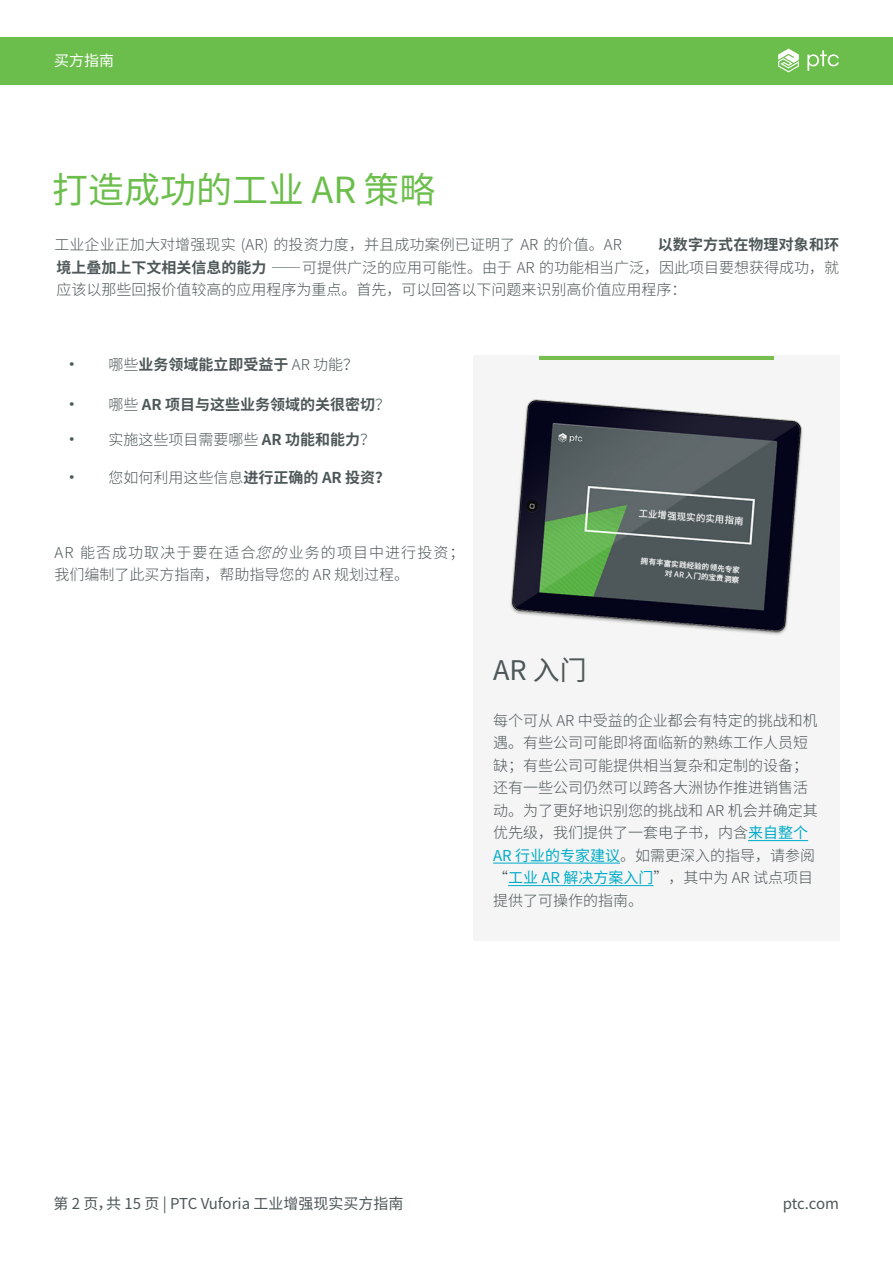
<style>
.page{position:relative;width:893px;height:1263px;background:#fff}
.page>*{position:absolute;margin:0;border:0;box-sizing:border-box;transform-origin:0 0}
.t1{font:36px "Noto Sans CJ Ksc";color:#6cbe4c}
.t2{font:27px "Noto Sans CJ Ksc";color:#4e5758}
.t3{font:300 15px/22.5px "Noto Sans CJ Ksc";color:#4e5758;text-align:justify}
.t4{font:700 15px "Noto Sans CJ Ksc";color:#4e5758}
.t5{font:300 15px/22.5px "Noto Sans CJ Ksc";letter-spacing:.07em;color:#4e5758}
.t6{font:15px "Noto Sans CJ Ksc";color:#4e5758}
.t7{font:15px "Noto Sans CJ Ksc";color:#fff}
.s1{font-weight:700}
.s2{font-family:"Sim Sun";font-weight:400}
.s3{font-weight:300}
.s4{font-style:italic}
.s5{font-weight:400;color:#00acc8}
</style>
<div class="page">
<div style="left:0;top:37px;width:893px;height:48px;background:#6cbe4c"></div>
<svg style="left:778px;top:49px;width:21px;height:23px"></svg>
<svg style="left:807px;top:50px;width:32px;height:21px"></svg>
<div style="left:473px;top:356px;width:366px;height:585px;background:#f5f5f6"></div>
<hr style="left:539px;top:356px;width:234px;height:3px;background:#77be4e">
<hr style="left:508px;top:885px;width:145px;height:1px;background:#00acc8">
<hr style="left:493px;top:863px;width:127px;height:1px;background:#00acc8">
<hr style="left:748px;top:840px;width:60px;height:1px;background:#00acc8">
<img style="left:510px;top:399px;width:292px;height:236px">
<p class="t7" style="left:54px;top:52px;width:61px">买方指南</p>
<h1 class="t1" style="left:52px;top:169px;width:385px">打造成功的工业 AR 策略</h1>
<p class="t3" style="left:54px;top:234px;width:569px">工业企业正加大对增强现实 (AR) 的投资力度，并且成功案例已证明了 AR 的价值。AR</p>
<p class="t3" style="left:57px;top:234px;width:784px;text-indent:601px"><span class="s1">以数字方式在物理对象和环境上叠加上下文相关信息的能力</span> —— 可提供广泛的应用可能性。由于 AR 的功能相当广泛，因此项目要想获得成功，就应该以那些回报价值较高的应用程序为重点。首先，可以回答以下问题来识别高价值应用程序：</p>
<p class="t4" style="left:68px;top:356px;width:292px"><span class="s2">•</span> <span class="s3">哪些</span>业务领域能立即受益于 <span class="s3">AR 功能？</span></p>
<p class="t4" style="left:68px;top:396px;width:324px"><span class="s2">•</span> <span class="s3">哪些</span> AR 项目与这些业务领域的关很密切<span class="s3">？</span></p>
<p class="t3" style="left:68px;top:429px;width:309px"><span class="s2">•</span> 实施这些项目需要哪些 <span class="s1">AR 功能和能力</span>？</p>
<p class="t4" style="left:68px;top:469px;width:324px"><span class="s2">•</span> <span class="s3">您如何利用这些信息</span>进行正确的 AR 投资？</p>
<p class="t5" style="left:54px;top:541px;width:411px">AR 能否成功取决于要在适合<span class="s4">您的</span>业务的项目中进行投资；我们编制了此买方指南，帮助指导您的 AR 规划过程。</p>
<h2 class="t2" style="left:493px;top:655px;width:95px">AR 入门</h2>
<p class="t3" style="left:493px;top:709px;width:326px;text-align:left">每个可从 AR 中受益的企业都会有特定的挑战和机遇。有些公司可能即将面临新的熟练工作人员短缺；有些公司可能提供相当复杂和定制的设备；还有一些公司仍然可以跨各大洲协作推进销售活动。为了更好地识别您的挑战和 AR 机会并确定其优先级，我们提供了一套电子书，内含<span class="s5">来自整个<br>AR 行业的专家建议</span>。如需更深入的指导，请参阅“<span class="s5">工业 AR 解决方案入门</span>”，其中为 AR 试点项目提供了可操作的指南。</p>
<p class="t6" style="left:53px;top:1195px;width:352px">第 2 页，共 15 页 | PTC Vuforia 工业增强现实买方指南</p>
<p class="t6" style="left:783px;top:1195px;width:58px">ptc.com</p>
</div>
